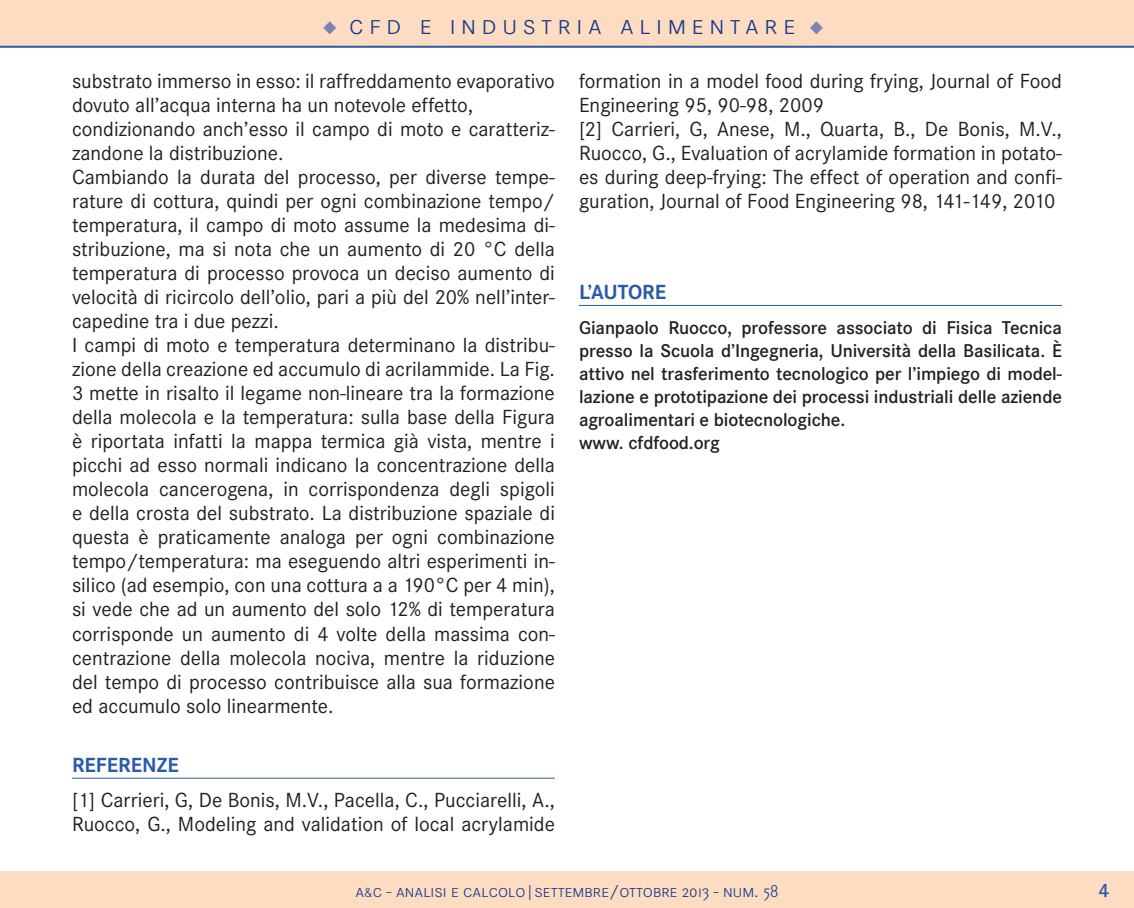
<style>
.page{position:relative;width:1134px;height:908px;background:#fff}
.page>*{position:absolute;margin:0;border:0;box-sizing:border-box;transform-origin:0 0}
.t1{font:300 28px "Corporate SSC";letter-spacing:.2em;color:#153889}
.t2{font:21.2px/24px "Corporate S";color:#231f20}
.t3{font:700 21.2px "Corporate S";color:#295baa}
.t4{font:600 20px "Corporate S";color:#295baa}
.t5{font:600 19.2px/23px "Corporate S";letter-spacing:-.005em;color:#231f20}
.t6{font:300 18px "Corporate SSC";color:#153889}
.s1{color:#7d82b7}
.s2{font-size:14px}
</style>
<div class="page">
<div style="left:0;top:871px;width:1134px;height:36px;background:#fddcc2"></div>
<div style="left:0;top:0;width:1134px;height:48px;background:#fddcc2"></div>
<hr style="left:0;top:46px;width:1134px;height:2px;background:#295baa">
<hr style="left:72px;top:777px;width:483px;height:1px;background:#295baa">
<hr style="left:579px;top:305px;width:483px;height:1px;background:#295baa">
<h1 class="t1" style="left:323px;top:9px;width:502px"><span class="s1">◆</span> cfd e industria alimentare <span class="s1">◆</span></h1>
<p class="t2" style="left:72px;top:69px;width:484px">substrato immerso in esso: il raffreddamento evaporativo dovuto all’acqua interna ha un notevole effetto, condizionando anch’esso il campo di moto e caratteriz&shy;zandone la distribuzione.<br>Cambiando la durata del processo, per diverse tempe&shy;rature di cottura, quindi per ogni combinazione tempo/ temperatura, il campo di moto assume la medesima di&shy;stribuzione, ma si nota che un aumento di 20 °C della temperatura di processo provoca un deciso aumento di velocità di ricircolo dell’olio, pari a più del 20% nell’inter&shy;capedine tra i due pezzi.<br>I campi di moto e temperatura determinano la distribu&shy;zione della creazione ed accumulo di acrilammide. La Fig.<br>3 mette in risalto il legame non-lineare tra la formazione della molecola e la temperatura: sulla base della Figura è riportata infatti la mappa termica già vista, mentre i picchi ad esso normali indicano la concentrazione della molecola cancerogena, in corrispondenza degli spigoli e della crosta del substrato. La distribuzione spaziale di questa è praticamente analoga per ogni combinazione tempo/temperatura: ma eseguendo altri esperimenti in&shy;silico (ad esempio, con una cottura a a 190°C per 4 min), si vede che ad un aumento del solo 12% di temperatura corrisponde un aumento di 4 volte della massima con&shy;centrazione della molecola nociva, mentre la riduzione del tempo di processo contribuisce alla sua formazione ed accumulo solo linearmente.</p>
<p class="t2" style="left:579px;top:69px;width:484px">formation in a model food during frying, Journal of Food Engineering 95, 90-98, 2009<br>[2] Carrieri, G, Anese, M., Quarta, B., De Bonis, M.V., Ruocco, G., Evaluation of acrylamide formation in potato&shy;es during deep-frying: The effect of operation and confi&shy;guration, Journal of Food Engineering 98, 141-149, 2010</p>
<p class="t3" style="left:579px;top:280px;width:76px">L’AUTORE</p>
<p class="t5" style="left:579px;top:316px;width:484px">Gianpaolo Ruocco, professore associato di Fisica Tecnica presso la Scuola d’Ingegneria, Università della Basilicata. È attivo nel trasferimento tecnologico per l’impiego di model&shy;lazione e prototipazione dei processi industriali delle aziende agroalimentari e biotecnologiche.<br>www. cfdfood.org</p>
<p class="t3" style="left:72px;top:752px;width:108px">REFERENZE</p>
<p class="t2" style="left:72px;top:788px;width:484px">[1] Carrieri, G, De Bonis, M.V., Pacella, C., Pucciarelli, A.,<br>Ruocco, G., Modeling and validation of local acrylamide</p>
<p class="t6" style="left:355px;top:880px;width:424px">a<span class="s2">&amp;</span>c - analisi e calcolo|settembre/ottobre 2013 - num. 58</p>
<p class="t4" style="left:1098px;top:878px;width:13px">4</p>
</div>
